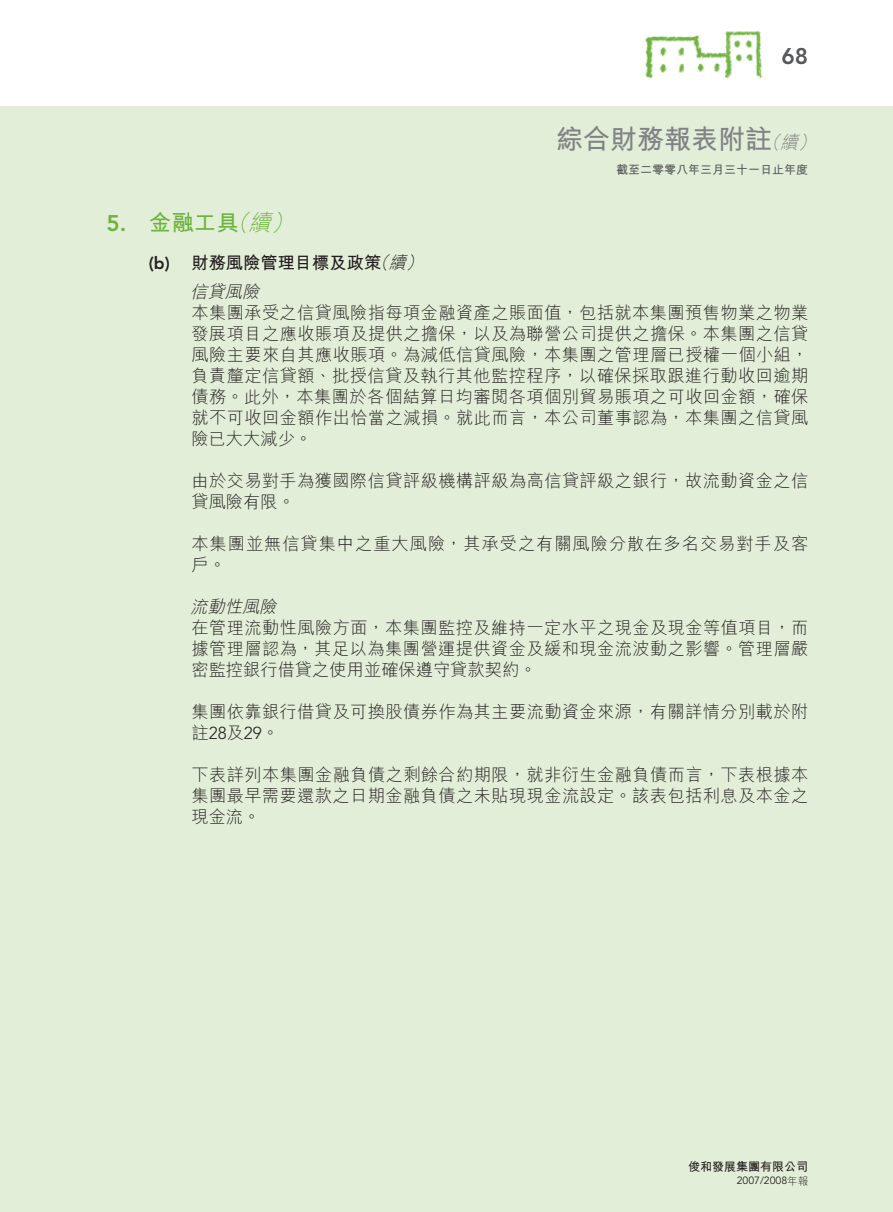
<style>
.page{position:relative;width:893px;height:1212px;background:#fff}
.page>*{position:absolute;margin:0;border:0;box-sizing:border-box;transform-origin:0 0}
.t1{font:27px "M Hei HK Bold E Ten B5 H";color:#808285}
.t2{font:22.5px "M Hei HK Bold E Ten B5 H";color:#6cb43f}
.t3{font:800 22.5px "Avenir LT Std";color:#57585a}
.t4{font:17.25px/21px "M Hei HK Light E Ten B5 H";letter-spacing:.02em;color:#231f20;text-align:justify}
.t5{font:17.25px/21px "M Hei HK Light E Ten B5 H";letter-spacing:.055em;color:#231f20}
.t6{font:17.25px "M Hei HK Bold E Ten B5 H";color:#231f20}
.t7{font:italic 17.25px "M Hei HK Light E Ten B5 H";color:#231f20}
.t8{font:300 17.25px "Avenir LT Std";color:#231f20}
.t9{font:12px "M Hei HK Bold E Ten B5 H";color:#57585a}
.t10{font:12px "M Hei HK Bold E Ten B5 H";color:#231f20}
.t11{font:10.5px "Avenir LT Std";color:#231f20}
.s1{font-family:"M Hei HK Light E Ten B5 H";font-style:italic;font-size:18px}
.s2{font-family:"Avenir LT Std";font-weight:800}
.s3{font-family:"M Hei HK Light E Ten B5 H";font-style:italic}
.s4{font-family:"M Hei HK Light E Ten B5 H";font-weight:400}
.s5{font-family:"M Hei HK Light E Ten B5 H"}
</style>
<div class="page">
<div style="left:0;top:107px;width:892px;height:1105px;background:#e3eed8"></div>
<img style="left:645px;top:30px;width:118px;height:49px">
<h2 class="t3" style="left:781px;top:43px;width:28px">68</h2>
<h1 class="t1" style="left:556px;top:129px;width:265px">綜合財務報表附註<span class="s1">（續）</span></h1>
<p class="t9" style="left:616px;top:165px;width:193px">截至二零零八年三月三十一日止年度</p>
<h2 class="t2" style="left:106px;top:214px;width:194px"><span class="s2">5.</span> 金融工具<span class="s3">（續）</span></h2>
<p class="t6" style="left:149px;top:256px;width:280px"><span class="s2">(b)</span> 財務風險管理目標及政策<span class="s3">（續）</span></p>
<p class="t7" style="left:190px;top:285px;width:75px">信貸風險</p>
<p class="t4" style="left:191px;top:305px;width:618px">本集團承受之信貸風險指每項金融資產之賬面值，包括就本集團預售物業之物業發展項目之應收賬項及提供之擔保，以及為聯營公司提供之擔保。本集團之信貸風險主要來自其應收賬項。為減低信貸風險，本集團之管理層已授權一個小組，負責釐定信貸額、批授信貸及執行其他監控程序，以確保採取跟進行動收回逾期債務。此外，本集團於各個結算日均審閱各項個別貿易賬項之可收回金額，確保就不可收回金額作出恰當之減損。就此而言，本公司董事認為，本集團之信貸風險已大大減少。</p>
<p class="t4" style="left:191px;top:473px;width:618px">由於交易對手為獲國際信貸評級機構評級為高信貸評級之銀行，故流動資金之信貸風險有限。</p>
<p class="t5" style="left:191px;top:536px;width:618px">本集團並無信貸集中之重大風險，其承受之有關風險分散在多名交易對手及客戶。</p>
<p class="t7" style="left:190px;top:600px;width:92px">流動性風險</p>
<p class="t4" style="left:191px;top:620px;width:618px">在管理流動性風險方面，本集團監控及維持一定水平之現金及現金等值項目，而據管理層認為，其足以為集團營運提供資金及緩和現金流波動之影響。管理層嚴密監控銀行借貸之使用並確保遵守貸款契約。</p>
<p class="t4" style="left:191px;top:704px;width:618px">集團依靠銀行借貸及可換股債券作為其主要流動資金來源，有關詳情分別載於附</p>
<p class="t8" style="left:191px;top:726px;width:89px"><span class="s4">註</span>28<span class="s4">及</span>29<span class="s4">。</span></p>
<p class="t4" style="left:191px;top:767px;width:618px">下表詳列本集團金融負債之剩餘合約期限，就非衍生金融負債而言，下表根據本集團最早需要還款之日期金融負債之未貼現現金流設定。該表包括利息及本金之現金流。</p>
<p class="t10" style="left:688px;top:1162px;width:122px">俊和發展集團有限公司</p>
<p class="t11" style="left:736px;top:1174px;width:73px">2007/2008<span class="s5">年報</span></p>
</div>
